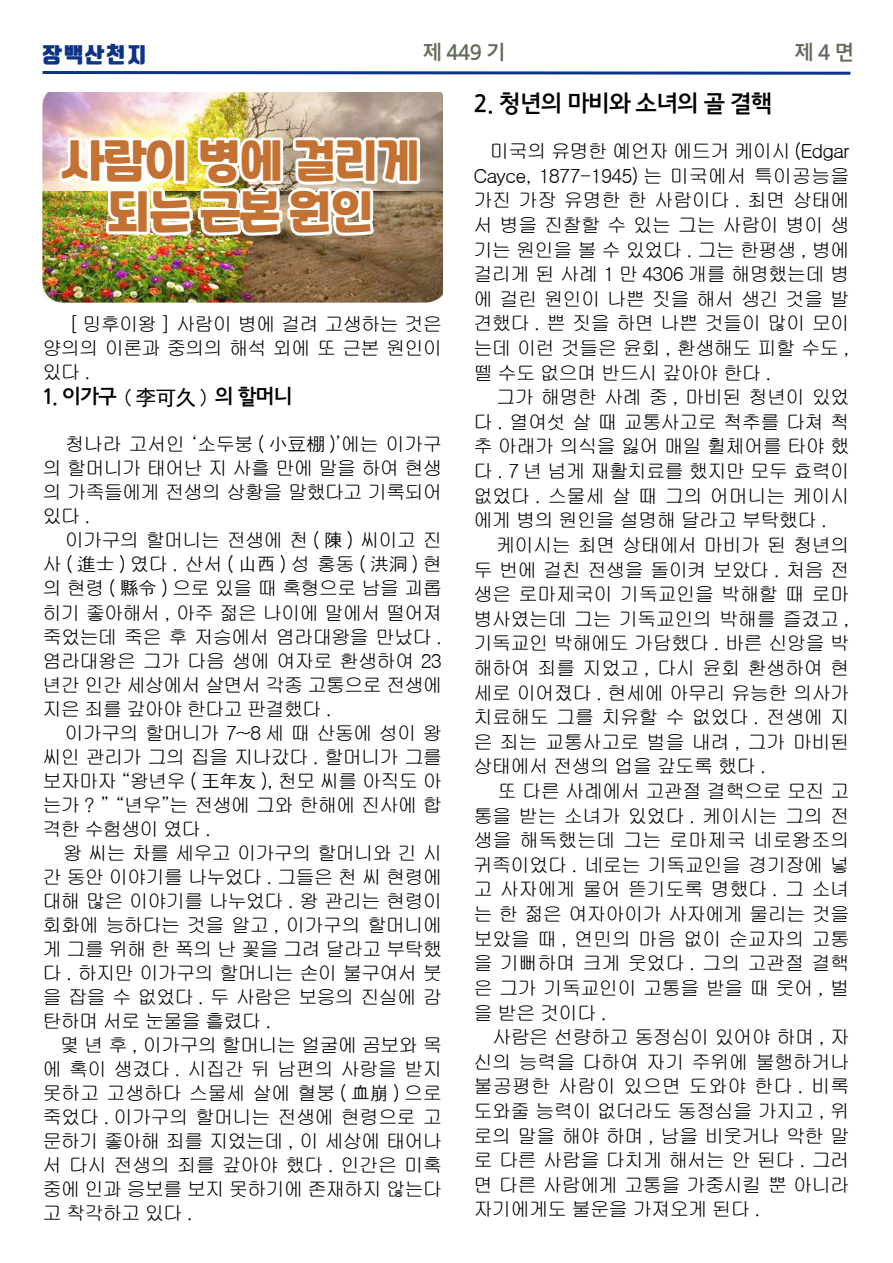
<style>
.page{position:relative;width:893px;height:1263px;background:#fff}
.page>*{position:absolute;margin:0;border:0;box-sizing:border-box;transform-origin:0 0}
.t1{font:43.5px/51px "Recipekorea M";letter-spacing:-.04em;color:#c37234;text-align:center}
.t2{font:24px "Jeju Gothic";letter-spacing:-.05em;color:#000}
.t3{font:21px "Jeju Gothic";letter-spacing:-.06em;color:#000}
.t4{font:21px "Jeju Gothic";letter-spacing:.075em;color:#626d5b}
.t5{font:900 21px "Tmon Monsori";letter-spacing:.1em;color:#0c3388}
.t6{font:19.5px/24.6px "Gulim";letter-spacing:-.05em;color:#000;text-align:justify}
.s1{font-family:"Sim Hei"}
</style>
<div class="page">
<img style="left:42px;top:71px;width:809px;height:232px">
<p class="t5" style="left:43px;top:43px;width:105px">장백산천지</p>
<p class="t4" style="left:423px;top:43px;width:84px">제 449 기</p>
<p class="t4" style="left:794px;top:43px;width:61px">제4면</p>
<h1 class="t1" style="left:62px;top:142px;width:361px">사람이 병에 걸리게 되는 근본 원인</h1>
<p class="t6" style="left:43px;top:312px;width:401px;line-height:24px;text-indent:27px">[ 밍후이왕 ] 사람이 병에 걸려 고생하는 것은 양의의 이론과 중의의 해석 외에 또 근본 원인이 있다 .</p>
<p class="t3" style="left:43px;top:387px;width:252px">1. 이가구 <span class="s1">( 李可久 )</span> 의 할머니</p>
<p class="t6" style="left:43px;top:432px;width:401px;line-height:24px;text-indent:23px">청나라 고서인 ‘소두붕 ( 小豆棚 )’에는 이가구 의 할머니가 태어난 지 사흘 만에 말을 하여 현생 의 가족들에게 전생의 상황을 말했다고 기록되어 있다 .</p>
<p class="t6" style="left:43px;top:528px;width:401px;line-height:24px;text-indent:22px">이가구의 할머니는 전생에 천 ( 陳 ) 씨이고 진 사(進士)였다. 산서(山西)성 홍동(洪洞)현 의 현령 ( 縣令 ) 으로 있을 때 혹형으로 남을 괴롭 히기 좋아해서 , 아주 젊은 나이에 말에서 떨어져 죽었는데 죽은 후 저승에서 염라대왕을 만났다 . 염라대왕은 그가 다음 생에 여자로 환생하여 23 년간 인간 세상에서 살면서 각종 고통으로 전생에 지은 죄를 갚아야 한다고 판결했다 .</p>
<p class="t6" style="left:43px;top:720px;width:401px;line-height:24px;text-indent:22px">이가구의 할머니가 7~8 세 때 산동에 성이 왕 씨인 관리가 그의 집을 지나갔다 . 할머니가 그를 보자마자 “왕년우 ( 王年友 ), 천모 씨를 아직도 아 는가 ? ” “년우”는 전생에 그와 한해에 진사에 합 격한 수험생이 였다 .</p>
<p class="t6" style="left:43px;top:841px;width:401px;line-height:24px;text-indent:21px">왕 씨는 차를 세우고 이가구의 할머니와 긴 시 간 동안 이야기를 나누었다 . 그들은 천 씨 현령에 대해 많은 이야기를 나누었다 . 왕 관리는 현령이 회화에 능하다는 것을 알고 , 이가구의 할머니에 게 그를 위해 한 폭의 난 꽃을 그려 달라고 부탁했 다 . 하지만 이가구의 할머니는 손이 불구여서 붓 을 잡을 수 없었다 . 두 사람은 보응의 진실에 감 탄하며 서로 눈물을 흘렸다 .</p>
<p class="t6" style="left:43px;top:1033px;width:401px;line-height:24px;text-indent:18px">몇 년 후 , 이가구의 할머니는 얼굴에 곰보와 목 에 혹이 생겼다 . 시집간 뒤 남편의 사랑을 받지 못하고 고생하다 스물세 살에 혈붕 ( 血崩 ) 으로 죽었다 . 이가구의 할머니는 전생에 현령으로 고 문하기 좋아해 죄를 지었는데 , 이 세상에 태어나 서 다시 전생의 죄를 갚아야 했다 . 인간은 미혹 중에 인과 응보를 보지 못하기에 존재하지 않는다 고 착각하고 있다 .</p>
<p class="t2" style="left:473px;top:92px;width:301px">2. 청년의 마비와 소녀의 골 결핵</p>
<p class="t6" style="left:473px;top:139px;width:378px;text-indent:17px">미국의 유명한 예언자 에드거 케이시 (Edgar Cayce, 1877-1945) 는 미국에서 특이공능을 가진 가장 유명한 한 사람이다 . 최면 상태에 서 병을 진찰할 수 있는 그는 사람이 병이 생 기는 원인을 볼 수 있었다 . 그는 한평생 , 병에 걸리게 된 사례 1 만 4306 개를 해명했는데 병 에 걸린 원인이 나쁜 짓을 해서 생긴 것을 발 견했다 . 쁜 짓을 하면 나쁜 것들이 많이 모이 는데 이런 것들은 윤회 , 환생해도 피할 수도 , 뗄 수도 없으며 반드시 갚아야 한다 .</p>
<p class="t6" style="left:473px;top:385px;width:378px;text-indent:23px">그가 해명한 사례 중 , 마비된 청년이 있었 다 . 열여섯 살 때 교통사고로 척추를 다쳐 척 추 아래가 의식을 잃어 매일 휠체어를 타야 했 다 . 7 년 넘게 재활치료를 했지만 모두 효력이 없었다 . 스물세 살 때 그의 어머니는 케이시 에게 병의 원인을 설명해 달라고 부탁했다 .</p>
<p class="t6" style="left:473px;top:533px;width:378px;text-indent:23px">케이시는 최면 상태에서 마비가 된 청년의 두 번에 걸친 전생을 돌이켜 보았다 . 처음 전 생은 로마제국이 기독교인을 박해할 때 로마 병사였는데 그는 기독교인의 박해를 즐겼고 , 기독교인 박해에도 가담했다 . 바른 신앙을 박 해하여 죄를 지었고 , 다시 윤회 환생하여 현 세로 이어졌다 . 현세에 아무리 유능한 의사가 치료해도 그를 치유할 수 없었다 . 전생에 지 은 죄는 교통사고로 벌을 내려 , 그가 마비된 상태에서 전생의 업을 갚도록 했다 .</p>
<p class="t6" style="left:473px;top:779px;width:378px;text-indent:24px">또 다른 사례에서 고관절 결핵으로 모진 고 통을 받는 소녀가 있었다 . 케이시는 그의 전 생을 해독했는데 그는 로마제국 네로왕조의 귀족이었다 . 네로는 기독교인을 경기장에 넣 고 사자에게 물어 뜯기도록 명했다 . 그 소녀 는 한 젊은 여자아이가 사자에게 물리는 것을 보았을 때 , 연민의 마음 없이 순교자의 고통 을 기뻐하며 크게 웃었다 . 그의 고관절 결핵 은 그가 기독교인이 고통을 받을 때 웃어 , 벌 을 받은 것이다 .</p>
<p class="t6" style="left:473px;top:1025px;width:378px;text-indent:19px">사람은 선량하고 동정심이 있어야 하며 , 자 신의 능력을 다하여 자기 주위에 불행하거나 불공평한 사람이 있으면 도와야 한다 . 비록 도와줄 능력이 없더라도 동정심을 가지고 , 위 로의 말을 해야 하며 , 남을 비웃거나 악한 말 로 다른 사람을 다치게 해서는 안 된다 . 그러 면 다른 사람에게 고통을 가중시킬 뿐 아니라 자기에게도 불운을 가져오게 된다 .</p>
</div>
